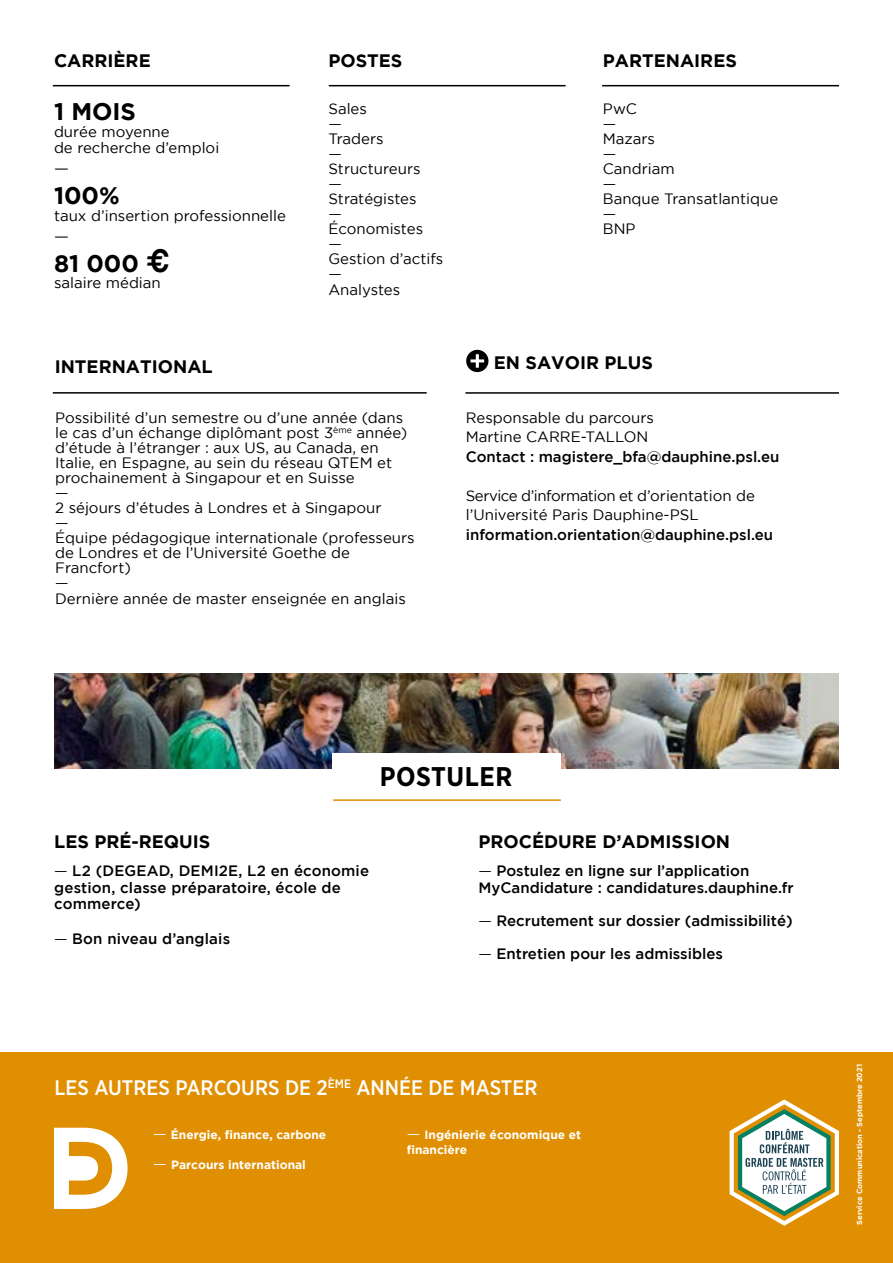
<style>
.page{position:relative;width:893px;height:1263px;background:#fff}
.page>*{position:absolute;margin:0;border:0;box-sizing:border-box;transform-origin:0 0}
.t1{font:700 27px "Gotham Narrow";letter-spacing:.02em;color:#000}
.t2{font:700 24px "Gotham";color:#000}
.t3{font:500 21px "Gotham Narrow";color:#fff}
.t4{font:700 18px "Gotham";color:#000}
.t5{font:16.5px "Gotham";color:#000}
.t6{font:15px/15px "Gotham";color:#000}
.t7{font:500 15px/16.5px "Gotham";color:#000}
.t8{font:700 12px/15px "Gotham";color:#fff}
.t9{font:700 7.5px "Gotham";color:#fff}
.s1{font-family:"Helvetica";font-size:31.5px}
.s2{font-weight:400}
.s3{font-weight:400;font-size:15px}
</style>
<div class="page">
<img style="left:54px;top:674px;width:785px;height:94px">
<div style="left:0;top:1053px;width:893px;height:210px;background:#e18f02"></div>
<svg style="left:54px;top:1128px;width:74px;height:81px"></svg>
<hr style="left:465px;top:392px;width:374px;height:2px;background:#000">
<hr style="left:333px;top:799px;width:228px;height:2px;background:#e18f02">
<hr style="left:602px;top:85px;width:237px;height:1px;background:#000">
<hr style="left:329px;top:85px;width:237px;height:1px;background:#000">
<hr style="left:53px;top:85px;width:237px;height:1px;background:#000">
<hr style="left:53px;top:392px;width:374px;height:2px;background:#000">
<div style="left:466px;top:350px;width:22px;height:22px;background:#000;border-radius:50%"></div>
<svg style="left:470px;top:354px;width:14px;height:14px"></svg>
<svg style="left:730px;top:1099px;width:109px;height:127px"></svg>
<div style="left:332px;top:753px;width:229px;height:46px;background:#fff"></div>
<p class="t4" style="left:54px;top:50px;width:98px">CARRIÈRE</p>
<p class="t4" style="left:328px;top:50px;width:76px">POSTES</p>
<p class="t4" style="left:603px;top:50px;width:136px">PARTENAIRES</p>
<h2 class="t2" style="left:54px;top:98px;width:83px">1 MOIS</h2>
<p class="t6" style="left:54px;top:123px;width:167px;line-height:16.5px">durée moyenne<br>de recherche d’emploi</p>
<p class="t5" style="left:54px;top:159px;width:16px">—</p>
<h2 class="t2" style="left:54px;top:182px;width:67px">100%</h2>
<p class="t6" style="left:54px;top:208px;width:233px">taux d’insertion professionnelle</p>
<p class="t5" style="left:54px;top:227px;width:16px">—</p>
<h2 class="t2" style="left:54px;top:249px;width:117px">81 000 <span class="s1">€</span></h2>
<p class="t6" style="left:54px;top:275px;width:108px">salaire médian</p>
<p class="t6" style="left:328px;top:101px;width:116px">Sales<br>—<br>Traders<br>—<br>Structureurs<br>—<br>Stratégistes<br>—<br>Économistes<br>—<br>Gestion d’actifs —</p>
<p class="t6" style="left:328px;top:282px;width:73px">Analystes</p>
<p class="t6" style="left:603px;top:101px;width:177px">PwC<br>—<br>Mazars<br>—<br>Candriam<br>—<br>Banque Transatlantique —<br>BNP</p>
<p class="t4" style="left:55px;top:356px;width:160px">INTERNATIONAL</p>
<p class="t4" style="left:494px;top:352px;width:160px">EN SAVOIR PLUS</p>
<p class="t6" style="left:55px;top:410px;width:361px">Possibilité d’un semestre ou d’une année (dans le cas d’un échange diplômant post 3<sup>ème</sup> année) d’étude à l’étranger : aux US, au Canada, en<br>Italie, en Espagne, au sein du réseau QTEM et prochainement à Singapour et en Suisse<br>—<br>2 séjours d’études à Londres et à Singapour<br>—<br>Équipe pédagogique internationale (professeurs de Londres et de l’Université Goethe de<br>Francfort)<br>—</p>
<p class="t6" style="left:55px;top:591px;width:352px">Dernière année de master enseignée en anglais</p>
<p class="t6" style="left:466px;top:408px;width:190px;line-height:19.5px">Responsable du parcours<br>Martine CARRE-TALLON</p>
<p class="t7" style="left:466px;top:448px;width:315px">Contact : magistere_bfa@dauphine.psl.eu</p>
<p class="t6" style="left:466px;top:486px;width:291px;line-height:19.5px">Service d’information et d’orientation de l’Université Paris Dauphine-PSL</p>
<p class="t7" style="left:466px;top:526px;width:309px">information.orientation@dauphine.psl.eu</p>
<h1 class="t1" style="left:380px;top:759px;width:134px">POSTULER</h1>
<p class="t4" style="left:54px;top:831px;width:158px">LES PRÉ-REQUIS</p>
<p class="t7" style="left:54px;top:862px;width:316px"><span class="s2">—</span> L2 (DEGEAD, DEMI2E, L2 en économie gestion, classe préparatoire, école de commerce)</p>
<p class="t7" style="left:54px;top:930px;width:177px"><span class="s2">—</span> Bon niveau d’anglais</p>
<p class="t4" style="left:479px;top:831px;width:253px">PROCÉDURE D’ADMISSION</p>
<p class="t7" style="left:479px;top:862px;width:317px"><span class="s2">—</span> Postulez en ligne sur l’application<br>MyCandidature : candidatures.dauphine.fr</p>
<p class="t7" style="left:479px;top:912px;width:316px"><span class="s2">—</span> Recrutement sur dossier (admissibilité)</p>
<p class="t7" style="left:479px;top:945px;width:246px"><span class="s2">—</span> Entretien pour les admissibles</p>
<h3 class="t3" style="left:55px;top:1074px;width:484px">LES AUTRES PARCOURS DE 2<sup>ÈME</sup> ANNÉE DE MASTER</h3>
<p class="t8" style="left:153px;top:1126px;width:175px"><span class="s3">—</span> Énergie, finance, carbone</p>
<p class="t8" style="left:153px;top:1156px;width:154px"><span class="s3">—</span> Parcours international</p>
<p class="t8" style="left:407px;top:1126px;width:176px"><span class="s3">—</span> Ingénierie économique et financière</p>
<p class="t9" style="left:855px;top:1224px;width:162px;rotate:-90deg">Service Communication - Septembre 2021</p>
</div>
